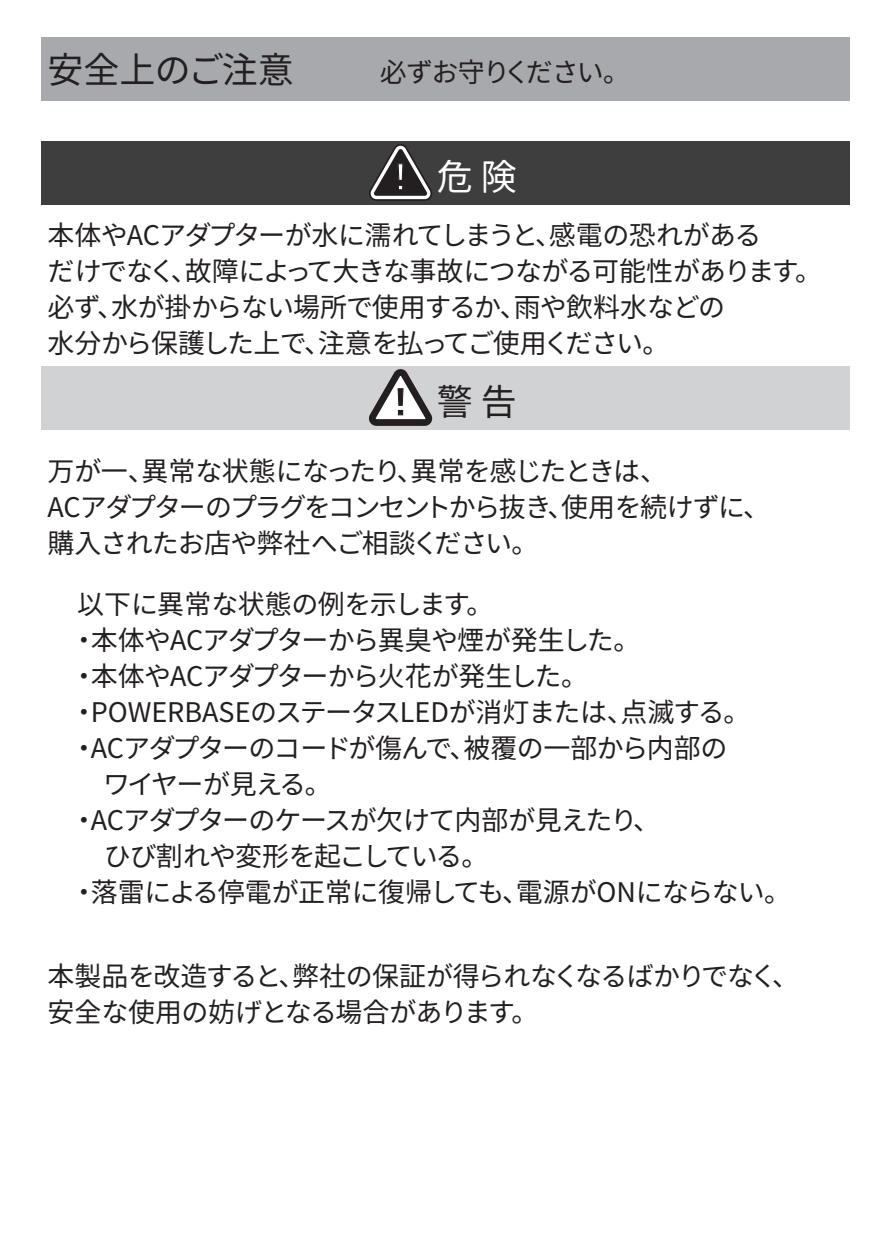
<style>
.page{position:relative;width:893px;height:1259px;background:#fff}
.page>*{position:absolute;margin:0;border:0;box-sizing:border-box;transform-origin:0 0}
.t1{font:36px "Noto Sans CJ Kjp";letter-spacing:-.01em;color:#231f20}
.t2{font:36px "Noto Sans CJ Kjp";color:#fff}
.t3{font:27px/36px "Noto Sans CJ Kjp";letter-spacing:-.035em;color:#231f20}
.t4{font:27px "Noto Sans CJ Kjp";letter-spacing:-.065em;color:#231f20}
.s1{font-family:"MS Gothic";font-size:39px}
</style>
<div class="page">
<div style="left:41px;top:37px;width:809px;height:63px;background:#a8a9ad"></div>
<div style="left:41px;top:141px;width:809px;height:63px;background:#3e3e3f"></div>
<div style="left:41px;top:366px;width:809px;height:63px;background:#d1d2d4"></div>
<svg style="left:369px;top:369px;width:64px;height:57px"></svg>
<svg style="left:369px;top:144px;width:63px;height:57px"></svg>
<h1 class="t1" style="left:47px;top:49px;width:248px">安全上のご注意</h1>
<p class="t4" style="left:380px;top:56px;width:252px">必ずお守りください。</p>
<h1 class="t2" style="left:381px;top:157px;width:137px"><span class="s1">！</span>危 険</h1>
<p class="t3" style="left:47px;top:217px;width:776px">本体やACアダプターが水に濡れてしまうと、感電の恐れがある<br>だけでなく、故障によって大きな事故につながる可能性があります。必ず、水が掛からない場所で使用するか、雨や飲料水などの<br>水分から保護した上で、注意を払ってご使用ください。</p>
<h1 class="t1" style="left:381px;top:382px;width:137px"><span class="s1">！</span>警 告</h1>
<p class="t3" style="left:47px;top:454px;width:724px">万が一、異常な状態になったり、異常を感じたときは、<br>ACアダプターのプラグをコンセントから抜き、使用を続けずに、購入されたお店や弊社へご相談ください。</p>
<p class="t3" style="left:71px;top:586px;width:722px">以下に異常な状態の例を示します。<br>・本体やACアダプターから異臭や煙が発生した。<br>・本体やACアダプターから火花が発生した。<br>・POWERBASEのステータスLEDが消灯または、点滅する。・ACアダプターのコードが傷んで、被覆の一部から内部の<br>　ワイヤーが見える。<br>・ACアダプターのケースが欠けて内部が見えたり、<br>　ひび割れや変形を起こしている。<br>・落雷による停電が正常に復帰しても、電源がONにならない。</p>
<p class="t3" style="left:47px;top:959px;width:753px">本製品を改造すると、弊社の保証が得られなくなるばかりでなく、安全な使用の妨げとなる場合があります。</p>
</div>
